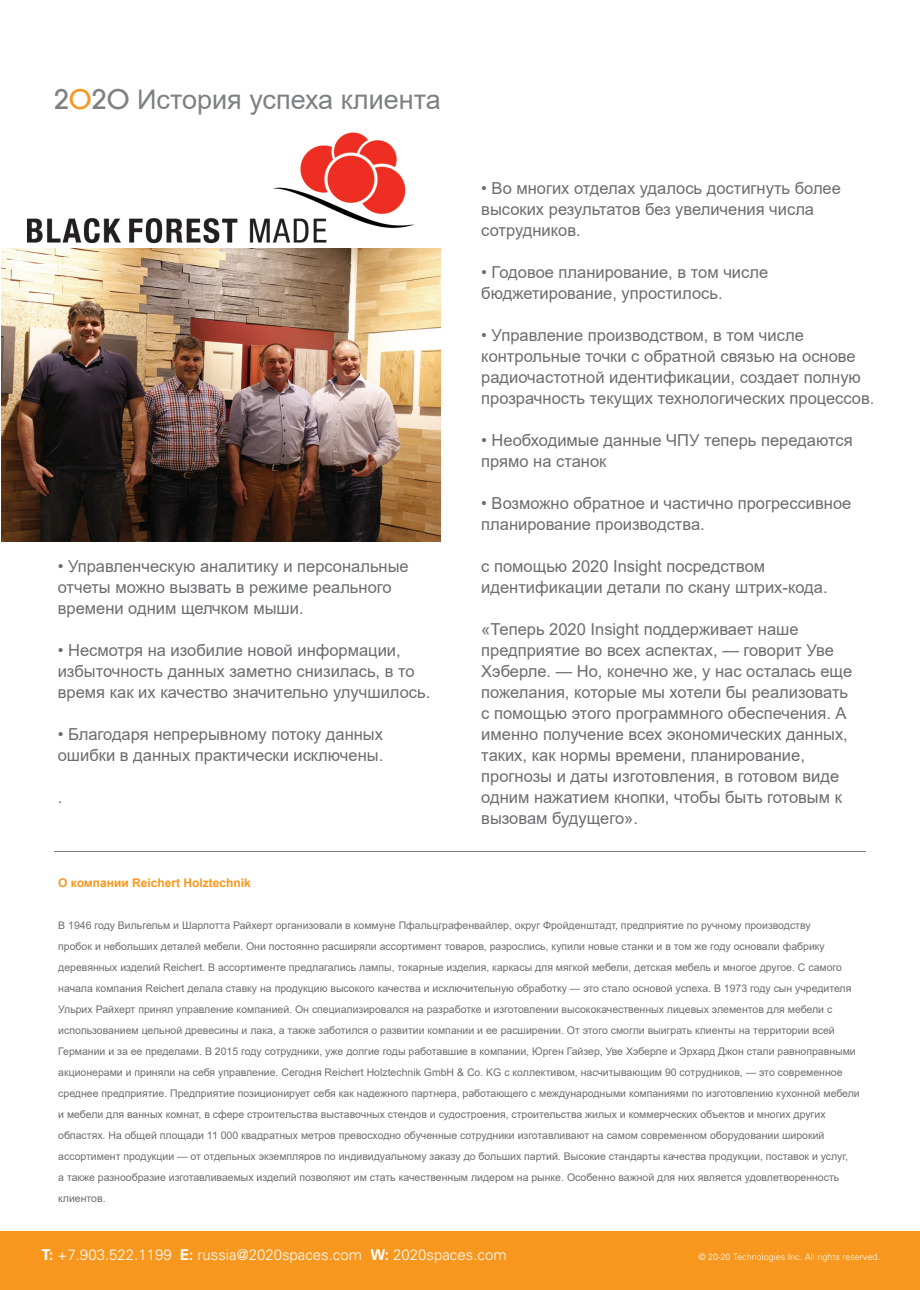
<style>
.page{position:relative;width:920px;height:1290px;background:#fff}
.page>*{position:absolute;margin:0;border:0;box-sizing:border-box;transform-origin:0 0}
.t1{font:27px "Arial";color:#7e8083}
.t2{font:16.5px/21px "Arial";color:#6c6d70}
.t3{font:300 15px "Univers";color:#fff}
.t4{font:700 12px "Arial";color:#f7971d}
.t5{font:10.5px/21px "Arial";color:#6c6d70}
.t6{font:300 9px "Univers";color:#fff}
.s1{font-family:"Avant Garde";font-weight:500}
.s2{font-family:"Avant Garde";font-weight:500;color:#f7971d}
.s3{font-weight:700}
</style>
<div class="page">
<hr style="left:54px;top:851px;width:812px;height:1px;background:#7e8083">
<div style="left:0;top:1231px;width:920px;height:59px;background:#f7971d"></div>
<img style="left:28px;top:132px;width:392px;height:117px">
<img style="left:2px;top:249px;width:438px;height:293px">
<h1 class="t1" style="left:54px;top:81px;width:388px"><span class="s1">2</span><span class="s2">O</span><span class="s1">2O</span> История успеха клиента</h1>
<h2 class="t2" style="left:58px;top:555px;width:352px">• Управленческую аналитику и персональные отчеты можно вызвать в режиме реального времени одним щелчком мыши.</h2>
<h2 class="t2" style="left:58px;top:639px;width:374px">• Несмотря на изобилие новой информации, избыточность данных заметно снизилась, в то время как их качество значительно улучшилось.</h2>
<h2 class="t2" style="left:58px;top:723px;width:327px">• Благодаря непрерывному потоку данных ошибки в данных практически исключены.</h2>
<h2 class="t2" style="left:58px;top:786px;width:6px">.</h2>
<h2 class="t2" style="left:481px;top:177px;width:361px">• Во многих отделах удалось достигнуть более высоких результатов без увеличения числа сотрудников.</h2>
<h2 class="t2" style="left:481px;top:261px;width:288px">• Годовое планирование, в том числе бюджетирование, упростилось.</h2>
<h2 class="t2" style="left:481px;top:324px;width:395px">• Управление производством, в том числе контрольные точки с обратной связью на основе радиочастотной идентификации, создает полную прозрачность текущих технологических процессов.</h2>
<h2 class="t2" style="left:481px;top:429px;width:373px">• Необходимые данные ЧПУ теперь передаются прямо на станок</h2>
<h2 class="t2" style="left:481px;top:492px;width:372px">• Возможно обратное и частично прогрессивное планирование производства.</h2>
<h2 class="t2" style="left:481px;top:555px;width:348px">с помощью 2020 Insight посредством идентификации детали по скану штрих-кода.</h2>
<p class="t2" style="left:481px;top:618px;width:372px">«Теперь 2020 Insight поддерживает наше предприятие во всех аспектах, — говорит Уве Хэберле. — Но, конечно же, у нас осталась еще пожелания, которые мы хотели бы реализовать с помощью этого программного обеспечения. А именно получение всех экономических данных, таких, как нормы времени, планирование, прогнозы и даты изготовления, в готовом виде одним нажатием кнопки, чтобы быть готовым к вызовам будущего».</p>
<p class="t4" style="left:58px;top:874px;width:194px">О компании Reichert Holztechnik</p>
<p class="t5" style="left:58px;top:914px;width:803px">В 1946 году Вильгельм и Шарлотта Райхерт организовали в коммуне Пфальцграфенвайлер, округ Фройденштадт, предприятие по ручному производству<br>пробок и небольших деталей мебели. Они постоянно расширяли ассортимент товаров, разрослись, купили новые станки и в том же году основали фабрику деревянных изделий Reichert. В ассортименте предлагались лампы, токарные изделия, каркасы для мягкой мебели, детская мебель и многое другое. С самого начала компания Reichert делала ставку на продукцию высокого качества и исключительную обработку — это стало основой успеха. В 1973 году сын учредителя Ульрих Райхерт принял управление компанией. Он специализировался на разработке и изготовлении высококачественных лицевых элементов для мебели с использованием цельной древесины и лака, а также заботился о развитии компании и ее расширении. От этого смогли выиграть клиенты на территории всей Германии и за ее пределами. В 2015 году сотрудники, уже долгие годы работавшие в компании, Юрген Гайзер, Уве Хэберле и Эрхард Джон стали равноправными акционерами и приняли на себя управление. Сегодня Reichert Holztechnik GmbH &amp; Co. KG с коллективом, насчитывающим 90 сотрудников, — это современное среднее предприятие. Предприятие позиционирует себя как надежного партнера, работающего с международными компаниями по изготовлению кухонной мебели и мебели для ванных комнат, в сфере строительства выставочных стендов и судостроения, строительства жилых и коммерческих объектов и многих других областях. На общей площади 11 000 квадратных метров превосходно обученные сотрудники изготавливают на самом современном оборудовании широкий ассортимент продукции — от отдельных экземпляров по индивидуальному заказу до больших партий. Высокие стандарты качества продукции, поставок и услуг,<br>а также разнообразие изготавливаемых изделий позволяют им стать качественным лидером на рынке. Особенно важной для них является удовлетворенность клиентов.</p>
<h3 class="t3" style="left:41px;top:1246px;width:467px"><span class="s3">T:</span> +7.903.522.1199 <span class="s3">E:</span> russia@2020spaces.com <span class="s3">W:</span> 2020spaces.com</h3>
<p class="t6" style="left:698px;top:1251px;width:183px">© 20-20 Technologies Inc. All rights reserved.</p>
</div>
